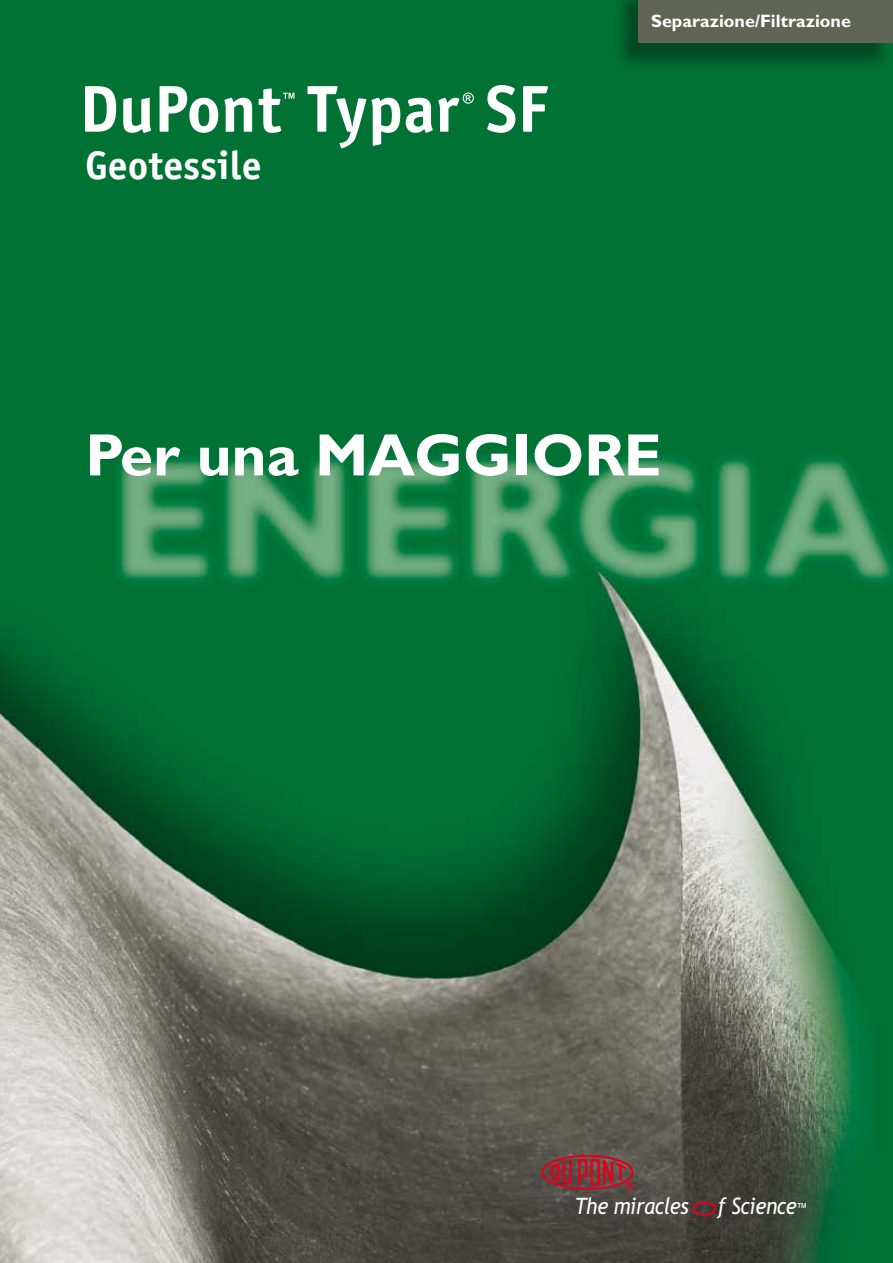
<style>
.page{position:relative;width:893px;height:1263px;background:#fff}
.page>*{position:absolute;margin:0;border:0;box-sizing:border-box;transform-origin:0 0}
.t1{font:700 60px "Gill Sans";color:#fff}
.t2{font:700 39.9px "Officina Sans";color:#fff}
.t3{font:italic 22.65px "Trebuchet MS";letter-spacing:-.02em;color:#fff;scale:.9 1}
.t4{font:700 18px "Gill Sans";color:#fff}
.s1{font-family:"Gill Sans";font-size:12.45px}
</style>
<div class="page">
<img style="left:0;top:0;width:893px;height:1263px">
<img style="left:582px;top:0;width:311px;height:115px">
<div style="left:638px;top:0;width:255px;height:42px;background:#5f6453"></div>
<svg style="left:85px;top:86px;width:31px;height:46px"></svg>
<svg style="left:123px;top:98px;width:28px;height:35px"></svg>
<svg style="left:160px;top:86px;width:58px;height:47px"></svg>
<svg style="left:224px;top:98px;width:28px;height:34px"></svg>
<svg style="left:259px;top:88px;width:36px;height:45px"></svg>
<svg style="left:307px;top:86px;width:93px;height:63px"></svg>
<svg style="left:406px;top:93px;width:68px;height:40px"></svg>
<svg style="left:487px;top:85px;width:28px;height:48px"></svg>
<svg style="left:523px;top:86px;width:25px;height:46px"></svg>
<svg style="left:542px;top:1155px;width:92px;height:35px;background:#8a363b"></svg>
<div style="left:692px;top:1201px;width:24px;height:15px;border:2px solid #e2001a;border-radius:50%"></div>
<h2 class="t2" style="left:85px;top:141px;width:178px">Geotessile</h2>
<p class="t4" style="left:651px;top:10px;width:201px">Separazione/Filtrazione</p>
<h1 class="t1" style="left:85px;top:420px;width:578px">Per una MAGGIORE</h1>
<p class="t3" style="left:575px;top:1193px;width:128px">The miracles</p>
<p class="t3" style="left:717px;top:1193px;width:102px">f Science<span class="s1">™</span></p>
</div>
